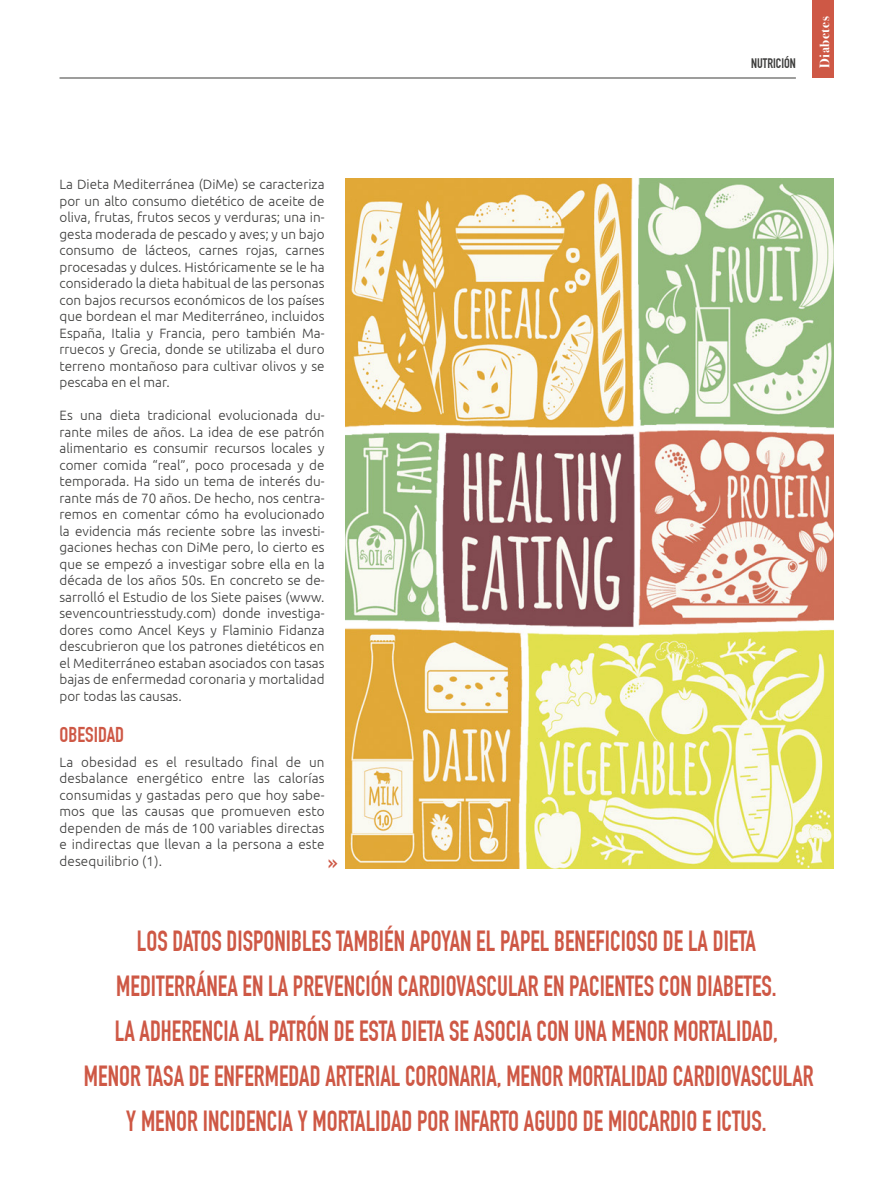
<style>
.page{position:relative;width:893px;height:1191px;background:#fff}
.page>*{position:absolute;margin:0;border:0;box-sizing:border-box;transform-origin:0 0}
.t1{font:28.5px/45px "DIN Engschrift Std";color:#ce5845;text-align:center;scale:.9 1}
.t2{font:22.5px "DIN Engschrift Std";color:#ce5845}
.t3{font:21px "DIN Engschrift Std";color:#ce5845}
.t4{font:300 13.5px/16.5px "Ubuntu";color:#3c3c3b;text-align:justify}
.t5{font:13.5px "DIN Engschrift Std";color:#3c3c3b}
.t6{font:700 13.5px "Bodoni Svty Two ITCTT";letter-spacing:.04em;color:#fff}
</style>
<div class="page">
<hr style="left:60px;top:78px;width:736px;height:1px;background:#3c3c3b">
<div style="left:812px;top:0;width:21px;height:78px;background:#ce5845"></div>
<img style="left:346px;top:179px;width:487px;height:689px">
<p class="t4" style="left:60px;top:176px;width:267px">La Dieta Mediterránea (DiMe) se caracteriza por un alto consumo dietético de aceite de oliva, frutas, frutos secos y verduras; una in&shy;gesta moderada de pescado y aves; y un bajo consumo de lácteos, carnes rojas, carnes procesadas y dulces. Históricamente se le ha considerado la dieta habitual de las personas con bajos recursos económicos de los países que bordean el mar Mediterráneo, incluidos España, Italia y Francia, pero también Ma&shy;rruecos y Grecia, donde se utilizaba el duro terreno montañoso para cultivar olivos y se pescaba en el mar.</p>
<p class="t4" style="left:60px;top:407px;width:267px">Es una dieta tradicional evolucionada du&shy;rante miles de años. La idea de ese patrón alimentario es consumir recursos locales y comer comida “real”, poco procesada y de temporada. Ha sido un tema de interés du&shy;rante más de 70 años. De hecho, nos centra&shy;remos en comentar cómo ha evolucionado la evidencia más reciente sobre las investi&shy;gaciones hechas con DiMe pero, lo cierto es que se empezó a investigar sobre ella en la década de los años 50s. En concreto se de&shy;sarrolló el Estudio de los Siete paises (www. sevencountriesstudy.com) donde investiga&shy;dores como Ancel Keys y Flaminio Fidanza descubrieron que los patrones dietéticos en el Mediterráneo estaban asociados con tasas bajas de enfermedad coronaria y mortalidad por todas las causas.</p>
<h3 class="t3" style="left:60px;top:722px;width:66px">OBESIDAD</h3>
<p class="t4" style="left:60px;top:753px;width:267px">La obesidad es el resultado final de un desbalance energético entre las calorías consumidas y gastadas pero que hoy sabe&shy;mos que las causas que promueven esto dependen de más de 100 variables directas e indirectas que llevan a la persona a este desequilibrio (1).</p>
<h2 class="t2" style="left:328px;top:848px;width:11px">»</h2>
<p class="t5" style="left:751px;top:55px;width:46px">NUTRICIÓN</p>
<p class="t6" style="left:813px;top:68px;width:53px;rotate:-90deg">Diabetes</p>
<p class="t1" style="left:84px;top:919px;width:812px">LOS DATOS DISPONIBLES TAMBIÉN APOYAN EL PAPEL BENEFICIOSO DE LA DIETA MEDITERRÁNEA EN LA PREVENCIÓN CARDIOVASCULAR EN PACIENTES CON DIABETES.<br>LA ADHERENCIA AL PATRÓN DE ESTA DIETA SE ASOCIA CON UNA MENOR MORTALIDAD,<br>MENOR TASA DE ENFERMEDAD ARTERIAL CORONARIA, MENOR MORTALIDAD CARDIOVASCULAR Y MENOR INCIDENCIA Y MORTALIDAD POR INFARTO AGUDO DE MIOCARDIO E ICTUS.</p>
</div>
